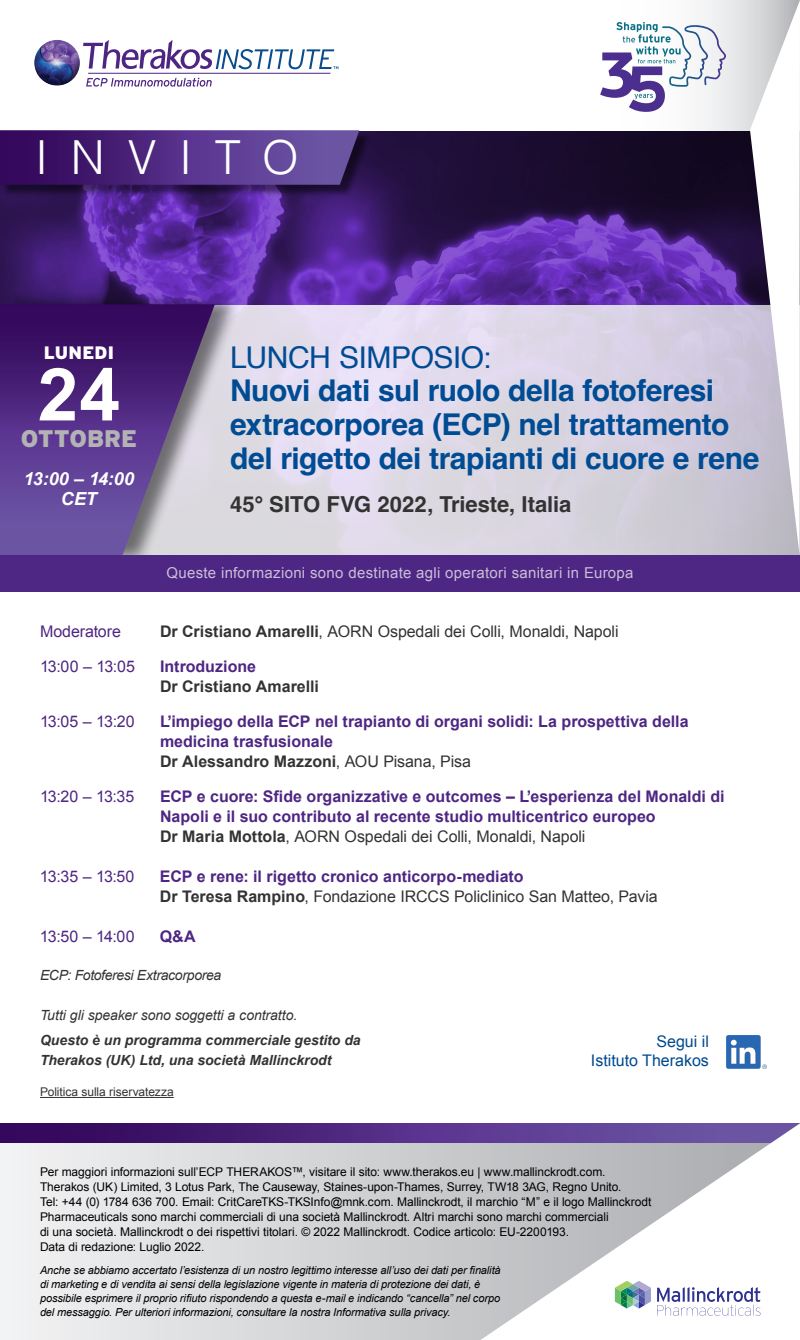
<style>
.page{position:relative;width:800px;height:1340px;background:#fff}
.page>*{position:absolute;margin:0;border:0;box-sizing:border-box;transform-origin:0 0}
.t1{font:700 73.2px "Arial";color:#fff}
.t2{font:300 47px "Helvetica";letter-spacing:.48em;color:#fff}
.t3{font:700 30px/34px "Helvetica";letter-spacing:-.015em;color:#004c94}
.t4{font:30px "Helvetica";letter-spacing:-.015em;color:#004c94}
.t5{font:900 24px "Interstate";letter-spacing:-.005em;color:#b3b3b3}
.t6{font:700 22px "Helvetica";color:#333}
.t7{font:italic 700 18px/20px "Arial";color:#fff;text-align:center}
.t8{font:900 18px "Interstate";letter-spacing:.01em;color:#fff}
.t9{font:700 16px/20px "Arial";color:#4e2683}
.t10{font:16px "Arial";letter-spacing:-.005em;color:#4e2683}
.t11{font:16px "Arial";letter-spacing:-.005em;color:#333}
.t12{font:16px/19.2px "Arial";color:#004a8d;text-align:right}
.t13{font:700 16px "Arial";color:#333}
.t14{font:15px "Arial";letter-spacing:.02em;color:#cabeda}
.t15{font:italic 700 14px/20px "Arial";letter-spacing:-.005em;color:#333}
.t16{font:italic 14px "Arial";letter-spacing:-.01em;color:#333}
.t17{font:12px/15px "Arial";letter-spacing:-.005em;color:#000}
.t18{font:12px "Arial";letter-spacing:-.005em;color:#333}
.t19{font:italic 11px/14px "Arial";letter-spacing:-.01em;color:#000}
.s1{font-weight:700}
.s2{color:#333}
.s3{font-weight:400;color:#333}
</style>
<div class="page">
<img style="left:0;top:130px;width:750px;height:175px">
<svg style="left:242px;top:305px;width:508px;height:250px;background:#dbd5e4"></svg>
<svg style="left:35px;top:0;width:715px;height:130px"></svg>
<div style="left:2px;top:132px;width:369px;height:65px;background:#000;opacity:.5"></div>
<svg style="left:0;top:130px;width:359px;height:55px;background:#502e81"></svg>
<div style="left:4px;top:292px;width:238px;height:275px;background:#000;opacity:.5"></div>
<svg style="left:0;top:304px;width:215px;height:251px;background:#674a8e"></svg>
<svg style="left:600px;top:22px;width:107px;height:90px"></svg>
<div style="left:0;top:555px;width:800px;height:36px;background:#4e2683"></div>
<svg style="left:750px;top:0;width:50px;height:555px"></svg>
<img style="left:34px;top:40px;width:46px;height:46px;border-radius:23px">
<hr style="left:88px;top:73px;width:242px;height:1px;background:#4e2582">
<svg style="left:86px;top:78px;width:126px;height:9px"></svg>
<svg style="left:83px;top:40px;width:255px;height:29px"></svg>
<svg style="left:0;top:1143px;width:481px;height:197px;background:#dbdcde"></svg>
<svg style="left:0;top:1123px;width:481px;height:20px;background:#451d73"></svg>
<svg style="left:481px;top:1123px;width:319px;height:217px"></svg>
<svg style="left:615px;top:1281px;width:36px;height:28px"></svg>
<svg style="left:657px;top:1287px;width:103px;height:29px"></svg>
<img style="left:726px;top:1035px;width:40px;height:34px">
<hr style="left:40px;top:1097px;width:134px;height:1px;background:#333">
<h2 class="t2" style="left:35px;top:117px;width:265px">INVITO</h2>
<h3 class="t8" style="left:44px;top:343px;width:72px">LUNEDI</h3>
<h1 class="t1" style="left:38px;top:347px;width:84px">24</h1>
<h3 class="t5" style="left:21px;top:425px;width:118px">OTTOBRE</h3>
<h3 class="t7" style="left:24px;top:469px;width:112px">13:00 – 14:00<br>CET</h3>
<h3 class="t4" style="left:230px;top:334px;width:263px">LUNCH SIMPOSIO:</h3>
<h3 class="t3" style="left:230px;top:377px;width:531px">Nuovi dati sul ruolo della fotoferesi extracorporea (ECP) nel trattamento del rigetto dei trapianti di cuore e rene</h3>
<h3 class="t6" style="left:230px;top:490px;width:343px">45° SITO FVG 2022, Trieste, Italia</h3>
<p class="t14" style="left:166px;top:563px;width:469px">Queste informazioni sono destinate agli operatori sanitari in Europa</p>
<h3 class="t10" style="left:40px;top:621px;width:82px">Moderatore</h3>
<h3 class="t11" style="left:160px;top:621px;width:460px"><span class="s1">Dr Cristiano Amarelli</span>, AORN Ospedali dei Colli, Monaldi, Napoli</h3>
<h3 class="t10" style="left:40px;top:656px;width:96px">13:00 – 13:05</h3>
<h3 class="t9" style="left:160px;top:657px;width:98px">Introduzione</h3>
<h3 class="t13" style="left:160px;top:675px;width:160px">Dr Cristiano Amarelli</h3>
<h3 class="t10" style="left:40px;top:711px;width:96px">13:05 – 13:20</h3>
<h3 class="t9" style="left:160px;top:712px;width:530px">L’impiego della ECP nel trapianto di organi solidi: La prospettiva della medicina trasfusionale<br><span class="s2">Dr Alessandro Mazzoni</span><span class="s3">, AOU Pisana, Pisa</span></h3>
<h3 class="t10" style="left:40px;top:786px;width:96px">13:20 – 13:35</h3>
<h3 class="t9" style="left:160px;top:787px;width:566px">ECP e cuore: Sfide organizzative e outcomes – L’esperienza del Monaldi di<br>Napoli e il suo contributo al recente studio multicentrico europeo<br><span class="s2">Dr Maria Mottola</span><span class="s3">, AORN Ospedali dei Colli, Monaldi, Napoli</span></h3>
<h3 class="t10" style="left:40px;top:866px;width:96px">13:35 – 13:50</h3>
<h3 class="t9" style="left:160px;top:867px;width:499px">ECP e rene: il rigetto cronico anticorpo-mediato<br><span class="s2">Dr Teresa Rampino</span><span class="s3">, Fondazione IRCCS Policlinico San Matteo, Pavia</span></h3>
<h3 class="t10" style="left:40px;top:926px;width:96px">13:50 – 14:00</h3>
<h3 class="t9" style="left:160px;top:927px;width:37px">Q&amp;A</h3>
<p class="t16" style="left:40px;top:966px;width:183px">ECP: Fotoferesi Extracorporea</p>
<p class="t16" style="left:40px;top:1006px;width:259px">Tutti gli speaker sono soggetti a contratto.</p>
<p class="t15" style="left:40px;top:1031px;width:322px">Questo è un programma commerciale gestito da<br>Therakos (UK) Ltd, una società Mallinckrodt</p>
<p class="t18" style="left:40px;top:1084px;width:135px">Politica sulla riservatezza</p>
<h3 class="t12" style="left:591px;top:1032px;width:119px">Segui il<br>Istituto Therakos</h3>
<p class="t17" style="left:40px;top:1164px;width:613px">Per maggiori informazioni sull’ECP THERAKOS™, visitare il sito: www.therakos.eu | www.mallinckrodt.com.<br>Therakos (UK) Limited, 3 Lotus Park, The Causeway, Staines-upon-Thames, Surrey, TW18 3AG, Regno Unito.<br>Tel: +44 (0) 1784 636 700. Email: CritCareTKS-TKSInfo@mnk.com. Mallinckrodt, il marchio “M” e il logo Mallinckrodt Pharmaceuticals sono marchi commerciali di una società Mallinckrodt. Altri marchi sono marchi commerciali<br>di una società. Mallinckrodt o dei rispettivi titolari. © 2022 Mallinckrodt. Codice articolo: EU-2200193.<br>Data di redazione: Luglio 2022.</p>
<p class="t19" style="left:40px;top:1263px;width:462px">Anche se abbiamo accertato l’esistenza di un nostro legittimo interesse all’uso dei dati per finalità di marketing e di vendita ai sensi della legislazione vigente in materia di protezione dei dati, è possibile esprimere il proprio rifiuto rispondendo a questa e-mail e indicando “cancella” nel corpo del messaggio. Per ulteriori informazioni, consultare la nostra Informativa sulla privacy.</p>
</div>
